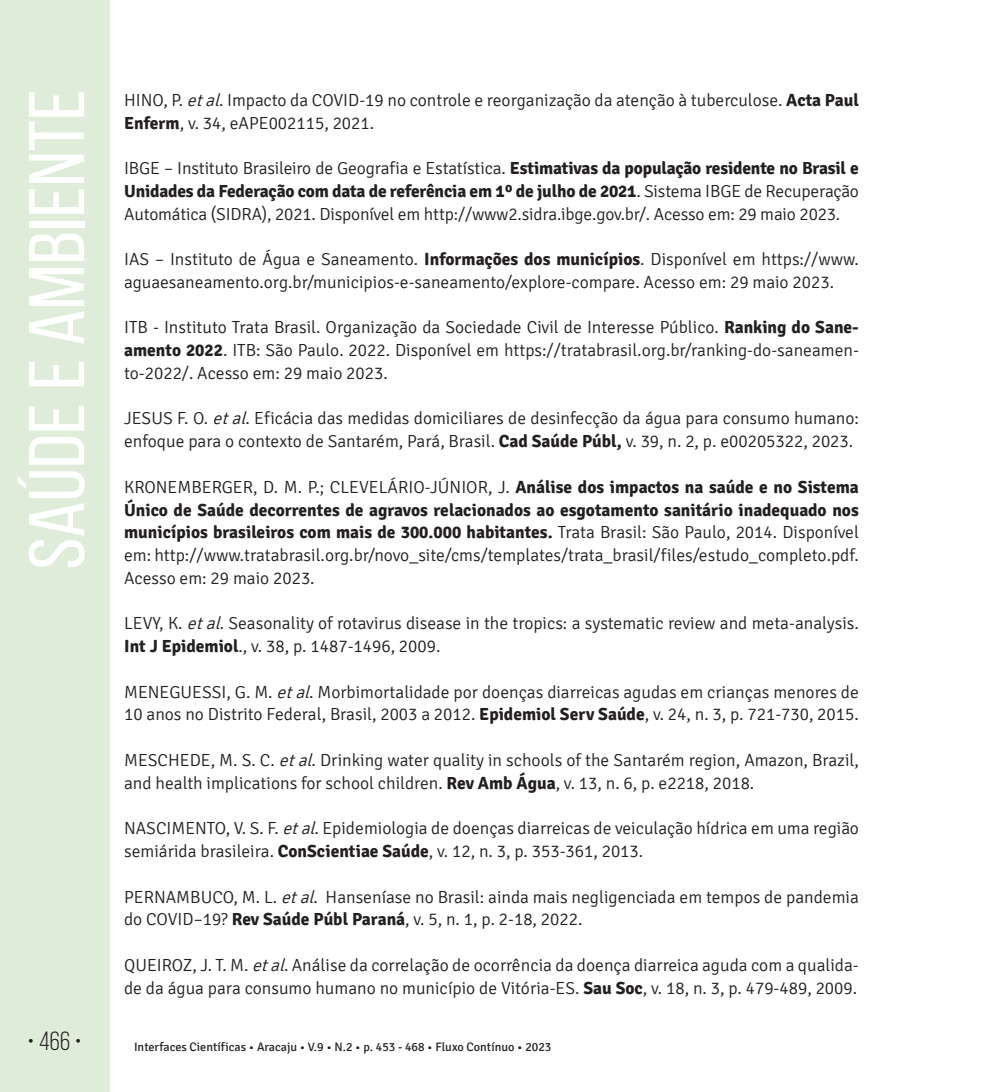
<style>
.page{position:relative;width:993px;height:1092px;background:#fff}
.page>*{position:absolute;margin:0;border:0;box-sizing:border-box;transform-origin:0 0}
.t1{font:78.75px "Bebas Neue";color:#fff;scale:1.09 1}
.t2{font:26.25px "Bebas Neue";color:#231f20}
.t3{font:300 17.5px/22.8px "Signika";color:#231f20}
.t4{font:12.25px "Signika";color:#231f20}
.s1{font-style:italic}
.s2{font-weight:700}
</style>
<div class="page">
<div style="left:0;top:0;width:109px;height:1091px;background:#deecd9"></div>
<h1 class="t1" style="left:14px;top:569px;width:442px;rotate:-90deg">Saúde e Ambiente</h1>
<p class="t3" style="left:124px;top:89px;width:736px">HINO, P. <span class="s1">etal</span>. Impacto da COVID-19 no controle e reorganização da atenção à tuberculose. <span class="s2">Acta Paul<br>Enferm</span>, v. 34, eAPE002115, 2021.</p>
<p class="t3" style="left:124px;top:157px;width:736px;text-align:justify">IBGE – Instituto Brasileiro de Geografia e Estatística. <span class="s2">Estimativas da população residente no Brasil e Unidades da Federação com data de referência em 1º de julho de 2021</span>. Sistema IBGE de Recuperação Automática (SIDRA), 2021. Disponível em http://www2.sidra.ibge.gov.br/. Acesso em: 29 maio 2023.</p>
<p class="t3" style="left:124px;top:248px;width:736px">IAS – Instituto de Água e Saneamento. <span class="s2">Informações dos municípios</span>. Disponível em https://www. aguaesaneamento.org.br/municipios-e-saneamento/explore-compare. Acesso em: 29 maio 2023.</p>
<p class="t3" style="left:124px;top:316px;width:736px;text-align:justify">ITB - Instituto Trata Brasil. Organização da Sociedade Civil de Interesse Público. <span class="s2">Ranking do Sane&shy;amento 2022</span>. ITB: São Paulo. 2022. Disponível em https://tratabrasil.org.br/ranking-do-saneamen&shy;to-2022/. Acesso em: 29 maio 2023.</p>
<p class="t3" style="left:124px;top:407px;width:736px">JESUS F. O. <span class="s1">etal</span>. Eficácia das medidas domiciliares de desinfecção da água para consumo humano: enfoque para o contexto de Santarém, Pará, Brasil. <span class="s2">Cad Saúde Públ,</span> v. 39, n. 2, p. e00205322, 2023.</p>
<p class="t3" style="left:124px;top:476px;width:736px;text-align:justify">KRONEMBERGER, D. M. P.; CLEVELÁRIO-JÚNIOR, J. <span class="s2">Análise dos impactos na saúde e no Sistema Único de Saúde decorrentes de agravos relacionados ao esgotamento sanitário inadequado nos municípios brasileiros com mais de 300.000 habitantes.</span> Trata Brasil: São Paulo, 2014. Disponível em: http://www.tratabrasil.org.br/novo_site/cms/templates/trata_brasil/files/estudo_completo.pdf.<br>Acesso em: 29 maio 2023.</p>
<p class="t3" style="left:124px;top:612px;width:736px">LEVY, K. <span class="s1">etal</span>. Seasonality of rotavirus disease in the tropics: a systematic review and meta-analysis.<br><span class="s2">Int J Epidemiol</span>., v. 38, p. 1487-1496, 2009.</p>
<p class="t3" style="left:124px;top:680px;width:736px">MENEGUESSI, G. M. <span class="s1">etal</span>. Morbimortalidade por doenças diarreicas agudas em crianças menores de<br>10 anos no Distrito Federal, Brasil, 2003 a 2012. <span class="s2">Epidemiol Serv Saúde</span>, v. 24, n. 3, p. 721-730, 2015.</p>
<p class="t3" style="left:124px;top:749px;width:736px">MESCHEDE, M. S. C. <span class="s1">etal</span>. Drinking water quality in schools of the Santarém region, Amazon, Brazil, and health implications for school children. <span class="s2">Rev Amb Água</span>, v. 13, n. 6, p. e2218, 2018.</p>
<p class="t3" style="left:124px;top:817px;width:736px">NASCIMENTO, V. S. F. <span class="s1">etal</span>. Epidemiologia de doenças diarreicas de veiculação hídrica em uma região semiárida brasileira. <span class="s2">ConScientiae Saúde</span>, v. 12, n. 3, p. 353-361, 2013.</p>
<p class="t3" style="left:124px;top:885px;width:736px">PERNAMBUCO, M. L. <span class="s1">etal</span>. Hanseníase no Brasil: ainda mais negligenciada em tempos de pandemia do COVID–19? <span class="s2">Rev Saúde Públ Paraná</span>, v. 5, n. 1, p. 2-18, 2022.</p>
<p class="t3" style="left:124px;top:953px;width:736px">QUEIROZ, J. T. M. <span class="s1">etal</span>. Análise da correlação de ocorrência da doença diarreica aguda com a qualida&shy;de da água para consumo humano no município de Vitória-ES. <span class="s2">Sau Soc</span>, v. 18, n. 3, p. 479-489, 2009.</p>
<h2 class="t2" style="left:27px;top:1026px;width:56px">• 466 •</h2>
<p class="t4" style="left:134px;top:1040px;width:418px">Interfaces Científicas • Aracaju • V.9 • N.2 • p. 453 - 468 • Fluxo Contínuo • 2023</p>
</div>
